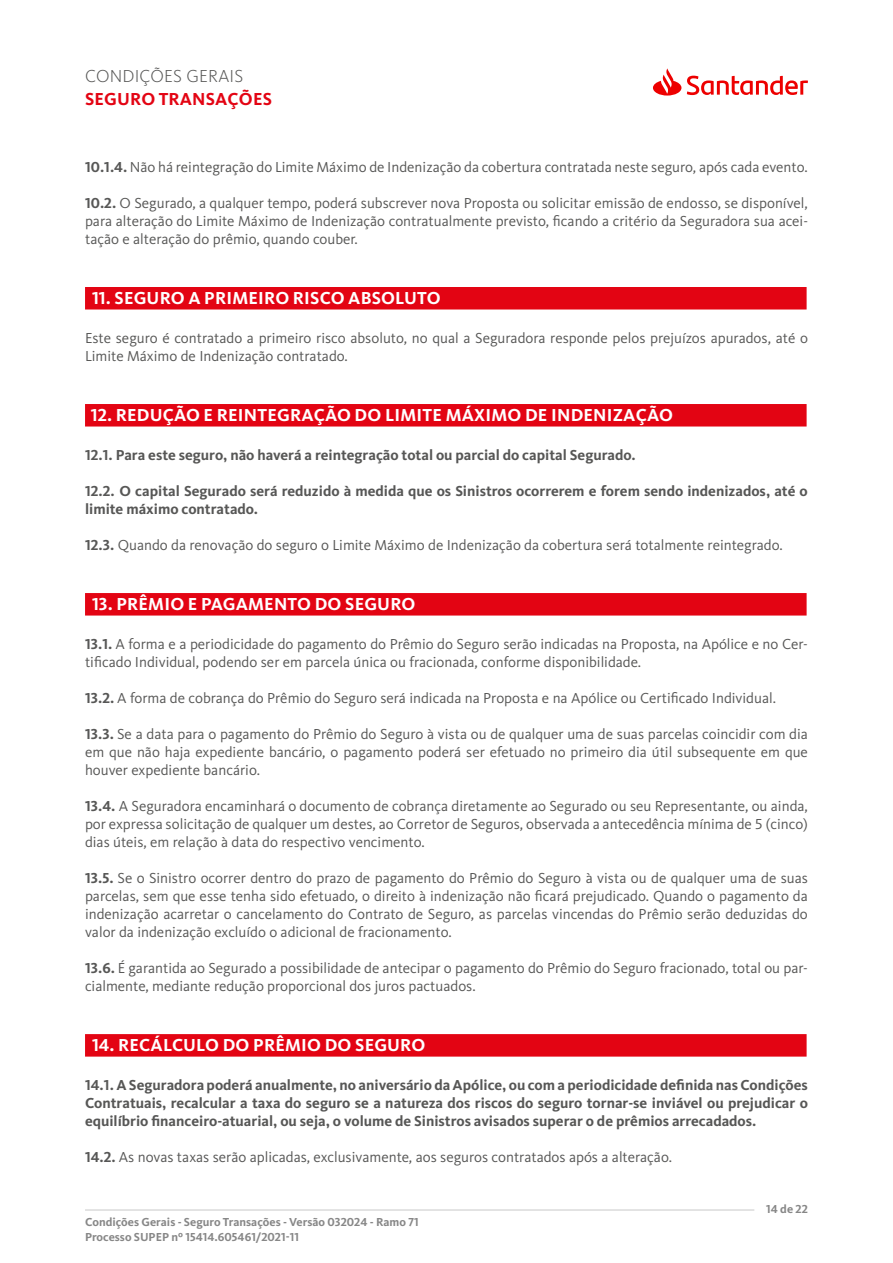
<style>
.page{position:relative;width:893px;height:1263px;background:#fff}
.page>*{position:absolute;margin:0;border:0;box-sizing:border-box;transform-origin:0 0}
.t1{font:700 18px "Kievit OT";letter-spacing:.01em;color:#fff}
.t2{font:700 18px "Kievit OT";letter-spacing:.01em;color:#e30413}
.t3{font:300 18px "Kievit OT";letter-spacing:.01em;color:#575756}
.t4{font:15px/18px "Kievit OT";color:#575756;text-align:justify}
.t5{font:700 15px/18px "Kievit OT";color:#575756}
.t6{font:700 12px/14.4px "Kievit OT";color:#878787}
.s1{font-weight:700}
</style>
<div class="page">
<hr style="left:85px;top:1209px;width:669px;height:2px;background:#dadada">
<svg style="left:653px;top:68px;width:155px;height:28px"></svg>
<div style="left:85px;top:287px;width:722px;height:22px;background:#e30413"></div>
<div style="left:85px;top:404px;width:722px;height:22px;background:#e30413"></div>
<div style="left:85px;top:593px;width:722px;height:22px;background:#e30413"></div>
<div style="left:85px;top:1034px;width:722px;height:22px;background:#e30413"></div>
<p class="t3" style="left:85px;top:66px;width:160px">CONDIÇÕES GERAIS</p>
<p class="t2" style="left:85px;top:88px;width:188px">SEGURO TRANSAÇÕES</p>
<p class="t4" style="left:85px;top:158px;width:724px"><span class="s1">10.1.4.</span> Não há reintegração do Limite Máximo de Indenização da cobertura contratada neste seguro, após cada evento.</p>
<p class="t4" style="left:85px;top:194px;width:724px"><span class="s1">10.2.</span> O Segurado, a qualquer tempo, poderá subscrever nova Proposta ou solicitar emissão de endosso, se disponível, para alteração do Limite Máximo de Indenização contratualmente previsto, ficando a critério da Seguradora sua acei&shy;tação e alteração do prêmio, quando couber.</p>
<p class="t1" style="left:92px;top:287px;width:350px">11. SEGURO A PRIMEIRO RISCO ABSOLUTO</p>
<p class="t4" style="left:85px;top:329px;width:724px">Este seguro é contratado a primeiro risco absoluto, no qual a Seguradora responde pelos prejuízos apurados, até o<br>Limite Máximo de Indenização contratado.</p>
<p class="t1" style="left:91px;top:404px;width:584px">12. REDUÇÃO E REINTEGRAÇÃO DO LIMITE MÁXIMO DE INDENIZAÇÃO</p>
<p class="t5" style="left:85px;top:446px;width:552px">12.1. Para este seguro, não haverá a reintegração total ou parcial do capital Segurado.</p>
<p class="t5" style="left:85px;top:482px;width:724px">12.2. O capital Segurado será reduzido à medida que os Sinistros ocorrerem e forem sendo indenizados, até o limite máximo contratado.</p>
<p class="t4" style="left:85px;top:536px;width:699px"><span class="s1">12.3.</span> Quando da renovação do seguro o Limite Máximo de Indenização da cobertura será totalmente reintegrado.</p>
<p class="t1" style="left:92px;top:593px;width:325px">13. PRÊMIO E PAGAMENTO DO SEGURO</p>
<p class="t4" style="left:85px;top:635px;width:724px"><span class="s1">13.1.</span> A forma e a periodicidade do pagamento do Prêmio do Seguro serão indicadas na Proposta, na Apólice e no Cer&shy;tificado Individual, podendo ser em parcela única ou fracionada, conforme disponibilidade.</p>
<p class="t4" style="left:85px;top:689px;width:692px"><span class="s1">13.2.</span> A forma de cobrança do Prêmio do Seguro será indicada na Proposta e na Apólice ou Certificado Individual.</p>
<p class="t4" style="left:85px;top:725px;width:724px"><span class="s1">13.3.</span> Se a data para o pagamento do Prêmio do Seguro à vista ou de qualquer uma de suas parcelas coincidir com dia em que não haja expediente bancário, o pagamento poderá ser efetuado no primeiro dia útil subsequente em que houver expediente bancário.</p>
<p class="t4" style="left:85px;top:797px;width:724px"><span class="s1">13.4.</span> A Seguradora encaminhará o documento de cobrança diretamente ao Segurado ou seu Representante, ou ainda, por expressa solicitação de qualquer um destes, ao Corretor de Seguros, observada a antecedência mínima de 5 (cinco) dias úteis, em relação à data do respectivo vencimento.</p>
<p class="t4" style="left:85px;top:869px;width:724px"><span class="s1">13.5.</span> Se o Sinistro ocorrer dentro do prazo de pagamento do Prêmio do Seguro à vista ou de qualquer uma de suas parcelas, sem que esse tenha sido efetuado, o direito à indenização não ficará prejudicado. Quando o pagamento da indenização acarretar o cancelamento do Contrato de Seguro, as parcelas vincendas do Prêmio serão deduzidas do valor da indenização excluído o adicional de fracionamento.</p>
<p class="t4" style="left:85px;top:959px;width:724px"><span class="s1">13.6.</span> É garantida ao Segurado a possibilidade de antecipar o pagamento do Prêmio do Seguro fracionado, total ou par&shy;cialmente, mediante redução proporcional dos juros pactuados.</p>
<p class="t1" style="left:92px;top:1034px;width:335px">14. RECÁLCULO DO PRÊMIO DO SEGURO</p>
<p class="t5" style="left:85px;top:1076px;width:724px;text-align:justify">14.1. A Seguradora poderá anualmente, no aniversário da Apólice, ou com a periodicidade definida nas Condições Contratuais, recalcular a taxa do seguro se a natureza dos riscos do seguro tornar-se inviável ou prejudicar o equilíbrio financeiro-atuarial, ou seja, o volume de Sinistros avisados superar o de prêmios arrecadados.</p>
<p class="t4" style="left:85px;top:1148px;width:589px"><span class="s1">14.2.</span> As novas taxas serão aplicadas, exclusivamente, aos seguros contratados após a alteração.</p>
<p class="t6" style="left:85px;top:1215px;width:335px">Condições Gerais - Seguro Transações - Versão 032024 - Ramo 71<br>Processo SUPEP nº 15414.605461/2021-11</p>
<p class="t6" style="left:766px;top:1202px;width:43px">14 de 22</p>
</div>
